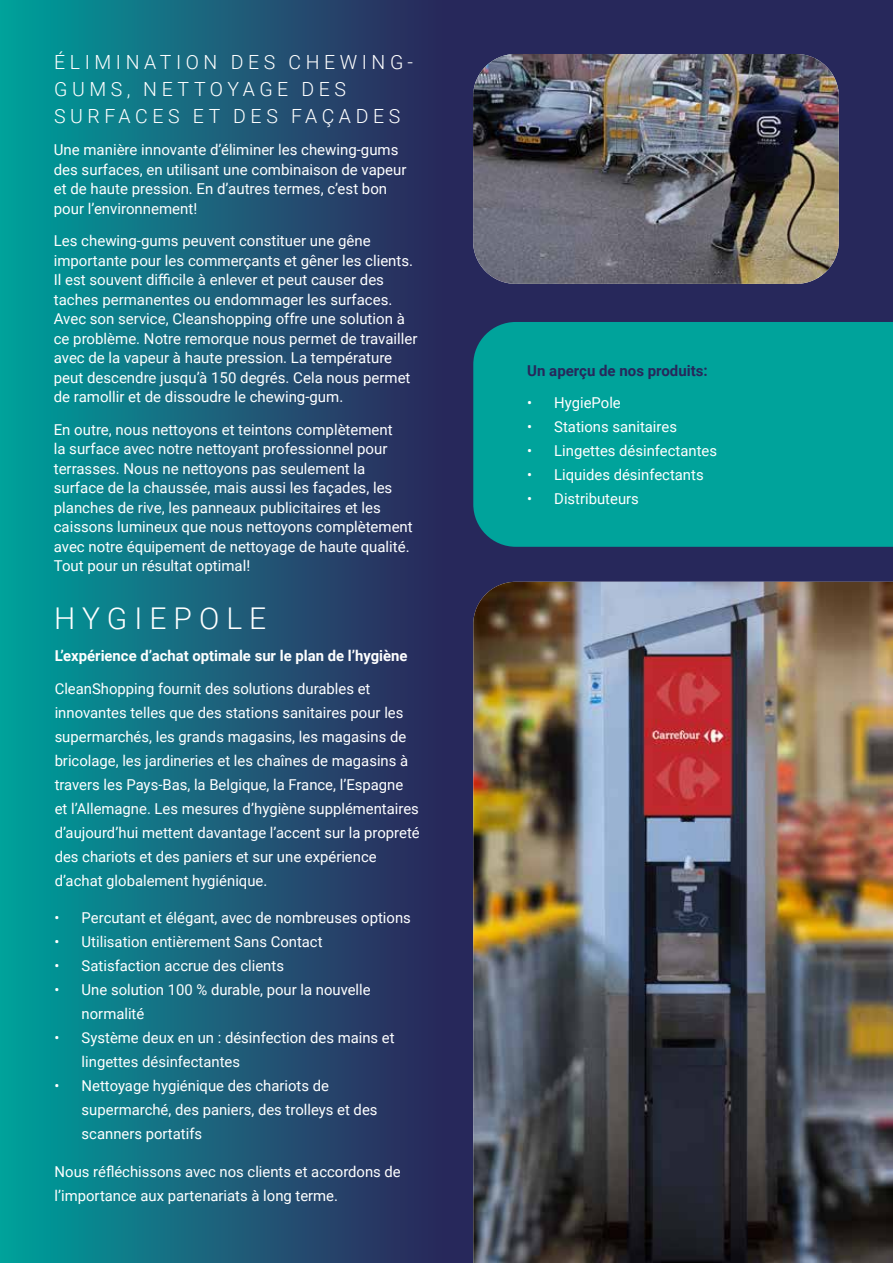
<style>
.page{position:relative;width:893px;height:1263px;background:#27285b}
.page>*{position:absolute;margin:0;border:0;box-sizing:border-box;transform-origin:0 0}
.t1{font:300 30px "Roboto";letter-spacing:.235em;color:#fff}
.t2{font:300 19.5px/27px "Roboto";letter-spacing:.235em;color:#fff}
.t3{font:15px/19.5px "Roboto";color:#fff}
.t4{font:700 15px "Roboto";color:#fff}
.t5{font:700 15px "Roboto";color:#27285b}
</style>
<div class="page">
<div style="left:0;top:0;width:446px;height:1263px;background:linear-gradient(to right,#01a09c,#30245a)"></div>
<img style="left:473px;top:582px;width:420px;height:681px">
<div style="left:473px;top:322px;width:420px;height:225px;background:#00a39b"></div>
<img style="left:473px;top:54px;width:366px;height:230px">
<h2 class="t2" style="left:54px;top:47px;width:361px">ÉLIMINATION DES CHEWING-<br>GUMS, NETTOYAGE DES<br>SURFACES ET DES FAÇADES</h2>
<p class="t3" style="left:54px;top:139px;width:354px">Une manière innovante d’éliminer les chewing-gums des surfaces, en utilisant une combinaison de vapeur et de haute pression. En d’autres termes, c’est bon pour l’environnement!</p>
<p class="t3" style="left:54px;top:231px;width:365px">Les chewing-gums peuvent constituer une gêne importante pour les commerçants et gêner les clients.<br>Il est souvent difficile à enlever et peut causer des taches permanentes ou endommager les surfaces.<br>Avec son service, Cleanshopping offre une solution à ce problème. Notre remorque nous permet de travailler avec de la vapeur à haute pression. La température peut descendre jusqu’à 150 degrés. Cela nous permet de ramollir et de dissoudre le chewing-gum.</p>
<p class="t3" style="left:54px;top:419px;width:361px">En outre, nous nettoyons et teintons complètement<br>la surface avec notre nettoyant professionnel pour terrasses. Nous ne nettoyons pas seulement la surface de la chaussée, mais aussi les façades, les planches de rive, les panneaux publicitaires et les caissons lumineux que nous nettoyons complètement avec notre équipement de nettoyage de haute qualité.<br>Tout pour un résultat optimal!</p>
<h1 class="t1" style="left:54px;top:597px;width:213px">HYGIEPOLE</h1>
<p class="t4" style="left:55px;top:645px;width:354px">L’expérience d’achat optimale sur le plan de l’hygiène</p>
<p class="t3" style="left:55px;top:676px;width:367px;line-height:24px">CleanShopping fournit des solutions durables et innovantes telles que des stations sanitaires pour les supermarchés, les grands magasins, les magasins de bricolage, les jardineries et les chaînes de magasins à travers les Pays-Bas, la Belgique, la France, l’Espagne<br>et l’Allemagne. Les mesures d’hygiène supplémentaires d’aujourd’hui mettent davantage l’accent sur la propreté des chariots et des paniers et sur une expérience d’achat globalement hygiénique.</p>
<p class="t3" style="left:55px;top:907px;width:358px">• Percutant et élégant, avec de nombreuses options</p>
<p class="t3" style="left:55px;top:931px;width:269px">• Utilisation entièrement Sans Contact</p>
<p class="t3" style="left:55px;top:955px;width:231px">• Satisfaction accrue des clients</p>
<p class="t3" style="left:82px;top:977px;width:291px;line-height:24px;text-indent:-27px">• Une solution 100 % durable, pour la nouvelle normalité</p>
<p class="t3" style="left:82px;top:1025px;width:315px;line-height:24px;text-indent:-27px">• Système deux en un : désinfection des mains et lingettes désinfectantes</p>
<p class="t3" style="left:82px;top:1073px;width:297px;line-height:24px;text-indent:-27px">• Nettoyage hygiénique des chariots de supermarché, des paniers, des trolleys et des scanners portatifs</p>
<p class="t3" style="left:55px;top:1159px;width:348px;line-height:24px">Nous réfléchissons avec nos clients et accordons de l’importance aux partenariats à long terme.</p>
<p class="t5" style="left:527px;top:360px;width:182px">Un aperçu de nos produits:</p>
<p class="t3" style="left:527px;top:393px;width:95px">• HygiePole</p>
<p class="t3" style="left:527px;top:417px;width:151px">• Stations sanitaires</p>
<p class="t3" style="left:527px;top:441px;width:191px">• Lingettes désinfectantes</p>
<p class="t3" style="left:527px;top:465px;width:178px">• Liquides désinfectants</p>
<p class="t3" style="left:527px;top:489px;width:113px">• Distributeurs</p>
</div>
